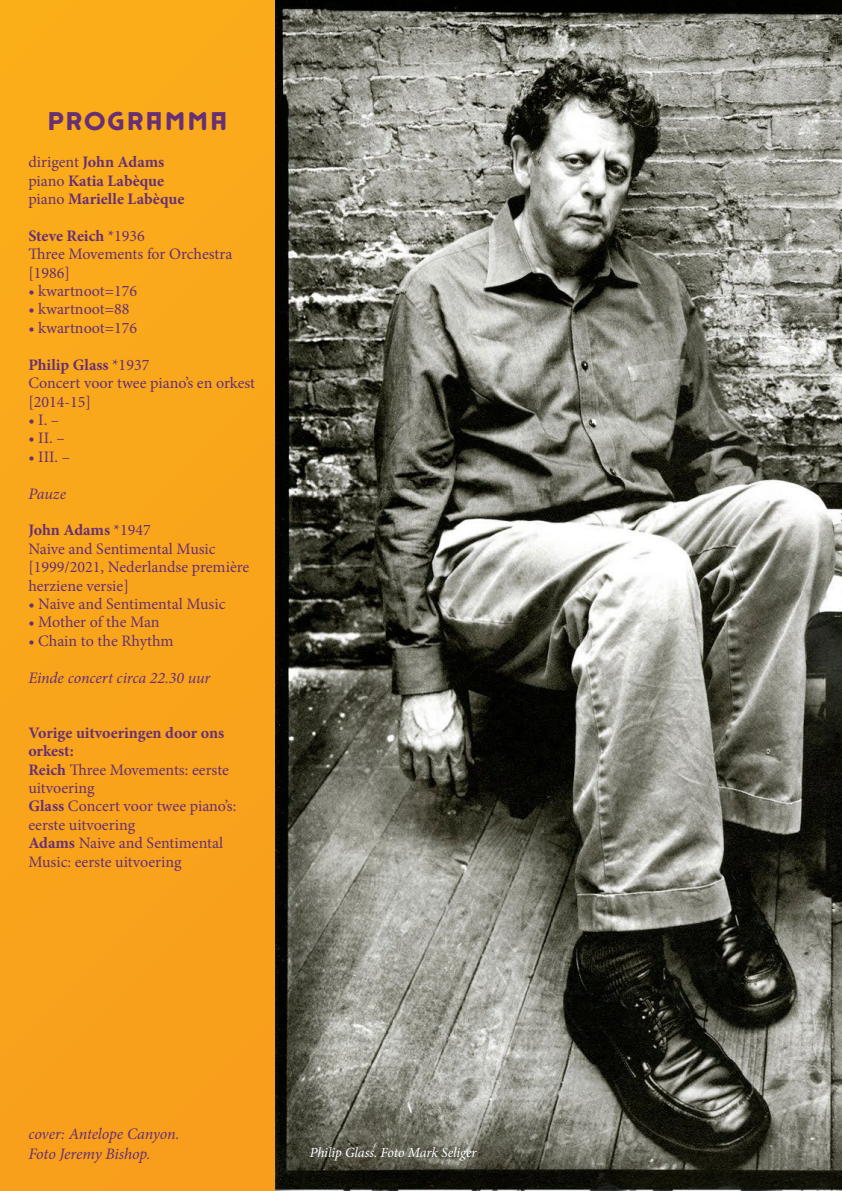
<style>
.page{position:relative;width:842px;height:1191px;background:#fff}
.page>*{position:absolute;margin:0;border:0;box-sizing:border-box;transform-origin:0 0}
.t1{font:30px "Rpho";color:#682f74}
.t2{font:16px/18.4px "Minion Pro";color:#682f74}
.t3{font:700 16px/18.4px "Minion Pro";color:#682f74}
.t4{font:italic 16px "Minion Pro";letter-spacing:-.01em;color:#682f74}
.t5{font:italic 14px "Minion Pro";letter-spacing:-.01em;color:#fff}
.s1{font-weight:400}
.s2{font-weight:700}
</style>
<div class="page">
<img style="left:275px;top:0;width:567px;height:1191px">
<div style="left:0;top:0;width:275px;height:1191px;background:#f9a51b"></div>
<p class="t1" style="left:46px;top:103px;width:184px">PROGRAMMA</p>
<p class="t3" style="left:28px;top:153px;width:137px"><span class="s1">dirigent</span> John Adams</p>
<p class="t3" style="left:28px;top:171px;width:137px"><span class="s1">piano</span> Katia Labèque</p>
<p class="t3" style="left:28px;top:189px;width:158px"><span class="s1">piano</span> Marielle Labèque</p>
<p class="t3" style="left:28px;top:226px;width:118px">Steve Reich <span class="s1">*1936</span></p>
<p class="t2" style="left:28px;top:245px;width:206px">Three Movements for Orchestra [1986]</p>
<p class="t2" style="left:28px;top:282px;width:110px">• kwartnoot=176</p>
<p class="t2" style="left:28px;top:300px;width:103px">• kwartnoot=88</p>
<p class="t2" style="left:28px;top:319px;width:110px">• kwartnoot=176</p>
<p class="t3" style="left:28px;top:355px;width:123px">Philip Glass <span class="s1">*1937</span></p>
<p class="t2" style="left:28px;top:374px;width:228px">Concert voor twee piano’s en orkest [2014-15]</p>
<p class="t2" style="left:28px;top:411px;width:32px">• I. –</p>
<p class="t2" style="left:28px;top:429px;width:38px">• II. –</p>
<p class="t2" style="left:28px;top:447px;width:43px">• III. –</p>
<p class="t4" style="left:28px;top:482px;width:39px">Pauze</p>
<p class="t3" style="left:28px;top:521px;width:124px">John Adams <span class="s1">*1947</span></p>
<p class="t2" style="left:28px;top:539px;width:222px">Naive and Sentimental Music [1999/2021, Nederlandse première herziene versie]</p>
<p class="t2" style="left:28px;top:595px;width:199px">• Naive and Sentimental Music</p>
<p class="t2" style="left:28px;top:613px;width:133px">• Mother of the Man</p>
<p class="t2" style="left:28px;top:631px;width:147px">• Chain to the Rhythm</p>
<p class="t4" style="left:28px;top:666px;width:184px">Einde concert circa 22.30 uur</p>
<p class="t3" style="left:28px;top:723px;width:197px">Vorige uitvoeringen door ons orkest:</p>
<p class="t2" style="left:28px;top:760px;width:202px"><span class="s2">Reich</span> Three Movements: eerste uitvoering</p>
<p class="t2" style="left:28px;top:797px;width:210px"><span class="s2">Glass</span> Concert voor twee piano’s: eerste uitvoering</p>
<p class="t2" style="left:28px;top:834px;width:196px"><span class="s2">Adams</span> Naive and Sentimental<br>Music: eerste uitvoering</p>
<p class="t4" style="left:28px;top:1122px;width:153px">cover: Antelope Canyon.</p>
<p class="t4" style="left:28px;top:1142px;width:124px">Foto Jeremy Bishop.</p>
<p class="t5" style="left:310px;top:1142px;width:169px">Philip Glass. Foto Mark Seliger</p>
</div>
